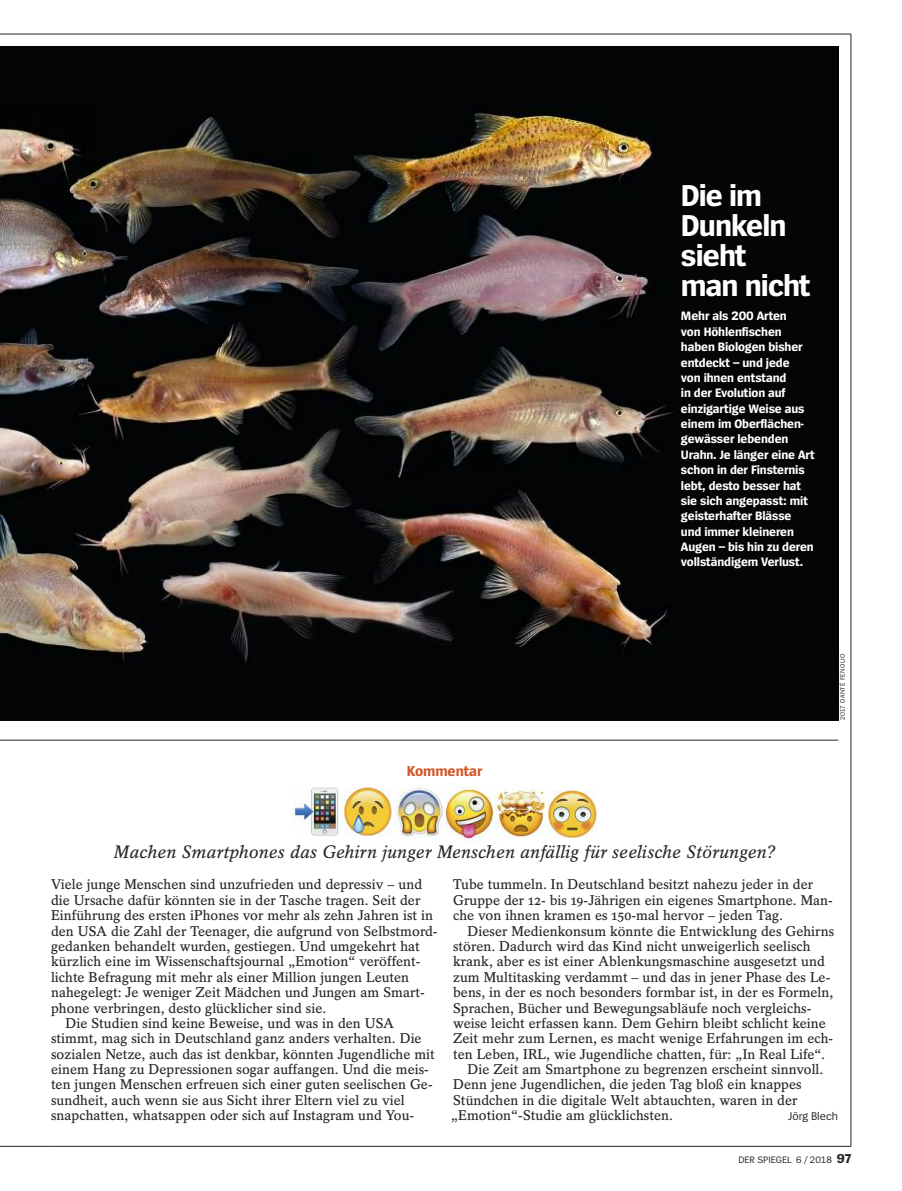
<style>
.page{position:relative;width:902px;height:1191px;background:#fff}
.page>*{position:absolute;margin:0;border:0;box-sizing:border-box;transform-origin:0 0}
.t1{font:700 31.5px/30px "Spiegel Sans";letter-spacing:-.03em;color:#fff}
.t2{font:italic 600 18px "Spiegel Serif";color:#272526}
.t3{font:700 15px "Spiegel Sans";letter-spacing:-.005em;color:#d2582b}
.t4{font:600 14.1px/15.5px "Spiegel Serif";color:#272526}
.t5{font:700 12.75px/15.3px "Spiegel Sans";letter-spacing:-.01em;color:#fff}
.t6{font:11.7px "Spiegel Sans";color:#272526}
.t7{font:9.75px "Spiegel Sans";letter-spacing:-.005em;color:#272526}
.t8{font:6.75px "Spiegel Sans";letter-spacing:.05em;color:#272526}
.s1{font-weight:700;font-size:13.5px}
</style>
<div class="page">
<hr style="left:51px;top:34px;width:799px;height:1px;background:#272526">
<hr style="left:0;top:34px;width:51px;height:1px;background:#272526">
<hr style="left:850px;top:34px;width:1px;height:1112px;background:#272526">
<hr style="left:0;top:1146px;width:51px;height:1px;background:#272526">
<hr style="left:51px;top:1146px;width:799px;height:1px;background:#272526">
<img style="left:0;top:47px;width:838px;height:673px">
<hr style="left:0;top:740px;width:838px;height:1px;background:#272526">
<img style="left:293px;top:787px;width:47px;height:48px">
<img style="left:344px;top:787px;width:47px;height:48px">
<img style="left:549px;top:790px;width:47px;height:47px">
<img style="left:444px;top:786px;width:53px;height:58px">
<img style="left:497px;top:788px;width:48px;height:49px">
<img style="left:395px;top:788px;width:48px;height:49px">
<p class="t3" style="left:406px;top:765px;width:77px">Kommentar</p>
<h1 class="t1" style="left:681px;top:183px;width:131px">Die im<br>Dunkeln sieht man nicht</h1>
<p class="t5" style="left:681px;top:309px;width:135px">Mehr als 200 Arten<br>von Höhlenfischen haben Biologen bisher entdeckt – und jede<br>von ihnen entstand<br>in der Evolution auf einzigartige Weise aus einem im Oberflächen&shy;gewässer lebenden<br>Urahn. Je länger eine Art schon in der Finsternis lebt, desto besser hat sie sich angepasst: mit geisterhafter Blässe und immer kleineren<br>Augen – bis hin zu deren vollständigem Verlust.</p>
<p class="t8" style="left:840px;top:720px;width:68px;rotate:-90deg">2017 DANTÉ FENOLIO</p>
<p class="t2" style="left:113px;top:846px;width:663px">Machen Smartphones das Gehirn junger Menschen anfällig für seelische Störungen?</p>
<p class="t4" style="left:51px;top:878px;width:372px">Viele junge Menschen sind unzufrieden und depressiv – und</p>
<p class="t4" style="left:51px;top:893px;width:371px">die Ursache dafür könnten sie in der Tasche tragen. Seit der</p>
<p class="t4" style="left:51px;top:909px;width:383px">Einführung des ersten iPhones vor mehr als zehn Jahren ist in</p>
<p class="t4" style="left:51px;top:924px;width:388px">den USA die Zahl der Teenager, die aufgrund von Selbstmord-</p>
<p class="t4" style="left:51px;top:940px;width:370px">gedanken behandelt wurden, gestiegen. Und umgekehrt hat</p>
<p class="t4" style="left:51px;top:955px;width:371px">kürzlich eine im Wissenschaftsjournal „Emotion“ veröffent-</p>
<p class="t4" style="left:51px;top:970px;width:359px">lichte Befragung mit mehr als einer Million jungen Leuten</p>
<p class="t4" style="left:51px;top:986px;width:375px">nahegelegt: Je weniger Zeit Mädchen und Jungen am Smart-</p>
<p class="t4" style="left:51px;top:1001px;width:277px">phone verbringen, desto glücklicher sind sie.</p>
<p class="t4" style="left:65px;top:1016px;width:330px">Die Studien sind keine Beweise, und was in den USA</p>
<p class="t4" style="left:51px;top:1032px;width:372px">stimmt, mag sich in Deutschland ganz anders verhalten. Die</p>
<p class="t4" style="left:51px;top:1047px;width:385px">sozialen Netze, auch das ist denkbar, könnten Jugendliche mit</p>
<p class="t4" style="left:51px;top:1063px;width:379px">einem Hang zu Depressionen sogar auffangen. Und die meis-</p>
<p class="t4" style="left:51px;top:1078px;width:383px">ten jungen Menschen erfreuen sich einer guten seelischen Ge-</p>
<p class="t4" style="left:51px;top:1093px;width:355px">sundheit, auch wenn sie aus Sicht ihrer Eltern viel zu viel</p>
<p class="t4" style="left:51px;top:1109px;width:364px">snapchatten, whatsappen oder sich auf Instagram und You-</p>
<p class="t4" style="left:453px;top:878px;width:381px">Tube tummeln. In Deutschland besitzt nahezu jeder in der<br>Gruppe der 12- bis 19-Jährigen ein eigenes Smartphone. Man&shy;che von ihnen kramen es 150-mal hervor – jeden Tag.</p>
<p class="t4" style="left:467px;top:924px;width:368px">Dieser Medienkonsum könnte die Entwicklung des Gehirns</p>
<p class="t4" style="left:453px;top:940px;width:359px">stören. Dadurch wird das Kind nicht unweigerlich seelisch</p>
<p class="t4" style="left:453px;top:955px;width:373px">krank, aber es ist einer Ablenkungsmaschine ausgesetzt und</p>
<p class="t4" style="left:453px;top:970px;width:379px">zum Multitasking verdammt – und das in jener Phase des Le-</p>
<p class="t4" style="left:453px;top:986px;width:382px">bens, in der es noch besonders formbar ist, in der es Formeln,</p>
<p class="t4" style="left:453px;top:1001px;width:360px">Sprachen, Bücher und Bewegungsabläufe noch vergleichs-</p>
<p class="t4" style="left:453px;top:1016px;width:374px">weise leicht erfassen kann. Dem Gehirn bleibt schlicht keine</p>
<p class="t4" style="left:453px;top:1032px;width:381px">Zeit mehr zum Lernen, es macht wenige Erfahrungen im ech-</p>
<p class="t4" style="left:453px;top:1047px;width:373px">ten Leben, IRL, wie Jugendliche chatten, für: „In Real Life“.</p>
<p class="t4" style="left:467px;top:1063px;width:357px">Die Zeit am Smartphone zu begrenzen erscheint sinnvoll.</p>
<p class="t4" style="left:453px;top:1078px;width:350px">Denn jene Jugendlichen, die jeden Tag bloß ein knappes</p>
<p class="t4" style="left:453px;top:1093px;width:346px">Stündchen in die digitale Welt abtauchten, waren in der</p>
<p class="t4" style="left:451px;top:1109px;width:223px">„Emotion“-Studie am glücklichsten.</p>
<p class="t6" style="left:788px;top:1112px;width:52px">Jörg Blech</p>
<p class="t7" style="left:738px;top:1156px;width:114px">DER SPIEGEL 6 / 2018 <span class="s1">97</span></p>
</div>
